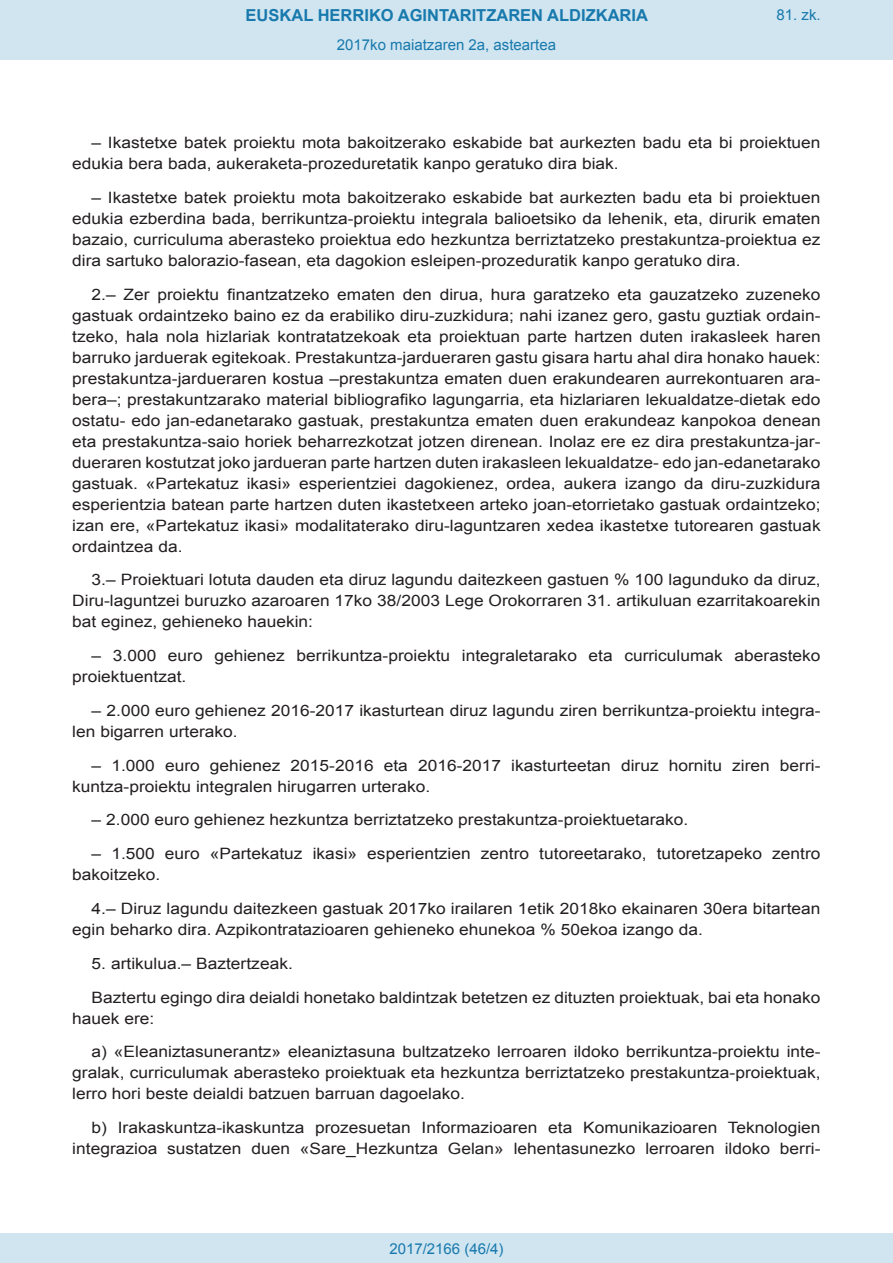
<style>
.page{position:relative;width:893px;height:1263px;background:#fff}
.page>*{position:absolute;margin:0;border:0;box-sizing:border-box;transform-origin:0 0}
.t1{font:700 16.5px "Arial";color:#1879ad}
.BOPVDetalle{font:15.6px/21px "Arial";color:#231f20;scale:1.11 1}
.Paginacion_Centro{font:15px "Arial";color:#1879ad}
</style>
<div class="page">
<div style="left:0;top:0;width:893px;height:60px;background:#d0e5f0"></div>
<div style="left:0;top:1233px;width:893px;height:30px;background:#d0e5f0"></div>
<p class="t1" style="left:246px;top:4px;width:404px">EUSKAL HERRIKO AGINTARITZAREN ALDIZKARIA</p>
<p class="Paginacion_Centro" style="left:337px;top:35px;width:221px">2017ko maiatzaren 2a, asteartea</p>
<p class="Paginacion_Centro" style="left:776px;top:5px;width:46px">81. zk.</p>
<p class="BOPVDetalle" style="left:72px;top:132px;width:676px;text-indent:19px">– Ikastetxe batek proiektu mota bakoitzerako eskabide bat aurkezten badu eta bi proiektuen edukia bera bada, aukeraketa-prozeduretatik kanpo geratuko dira biak.</p>
<p class="BOPVDetalle" style="left:72px;top:187px;width:676px;text-align:justify;text-indent:19px">– Ikastetxe batek proiektu mota bakoitzerako eskabide bat aurkezten badu eta bi proiektuen edukia ezberdina bada, berrikuntza-proiektu integrala balioetsiko da lehenik, eta, dirurik ematen bazaio, curriculuma aberasteko proiektua edo hezkuntza berriztatzeko prestakuntza-proiektua ez dira sartuko balorazio-fasean, eta dagokion esleipen-prozeduratik kanpo geratuko dira.</p>
<p class="BOPVDetalle" style="left:72px;top:284px;width:676px;text-align:justify;text-indent:19px">2.– Zer proiektu finantzatzeko ematen den dirua, hura garatzeko eta gauzatzeko zuzeneko gastuak ordaintzeko baino ez da erabiliko diru-zuzkidura; nahi izanez gero, gastu guztiak ordain&shy;tzeko, hala nola hizlariak kontratatzekoak eta proiektuan parte hartzen duten irakasleek haren barruko jarduerak egitekoak. Prestakuntza-jardueraren gastu gisara hartu ahal dira honako hauek: prestakuntza-jardueraren kostua –prestakuntza ematen duen erakundearen aurrekontuaren ara&shy;bera–; prestakuntzarako material bibliografiko lagungarria, eta hizlariaren lekualdatze-dietak edo ostatu- edo jan-edanetarako gastuak, prestakuntza ematen duen erakundeaz kanpokoa denean eta prestakuntza-saio horiek beharrezkotzat jotzen direnean. Inolaz ere ez dira prestakuntza-jar&shy;dueraren kostutzat joko jardueran parte hartzen duten irakasleen lekualdatze- edo jan-edanetarako gastuak. «Partekatuz ikasi» esperientziei dagokienez, ordea, aukera izango da diru-zuzkidura esperientzia batean parte hartzen duten ikastetxeen arteko joan-etorrietako gastuak ordaintzeko; izan ere, «Partekatuz ikasi» modalitaterako diru-laguntzaren xedea ikastetxe tutorearen gastuak ordaintzea da.</p>
<p class="BOPVDetalle" style="left:72px;top:570px;width:676px;text-align:justify;text-indent:19px">3.– Proiektuari lotuta dauden eta diruz lagundu daitezkeen gastuen % 100 lagunduko da diruz, Diru-laguntzei buruzko azaroaren 17ko 38/2003 Lege Orokorraren 31. artikuluan ezarritakoarekin bat eginez, gehieneko hauekin:</p>
<p class="BOPVDetalle" style="left:72px;top:645px;width:676px;text-indent:19px">– 3.000 euro gehienez berrikuntza-proiektu integraletarako eta curriculumak aberasteko proiektuentzat.</p>
<p class="BOPVDetalle" style="left:72px;top:700px;width:676px;text-indent:19px">– 2.000 euro gehienez 2016-2017 ikasturtean diruz lagundu ziren berrikuntza-proiektu integra&shy;len bigarren urterako.</p>
<p class="BOPVDetalle" style="left:72px;top:755px;width:676px;text-indent:19px">– 1.000 euro gehienez 2015-2016 eta 2016-2017 ikasturteetan diruz hornitu ziren berri&shy;kuntza-proiektu integralen hirugarren urterako.</p>
<p class="BOPVDetalle" style="left:92px;top:810px;width:539px">– 2.000 euro gehienez hezkuntza berriztatzeko prestakuntza-proiektuetarako.</p>
<p class="BOPVDetalle" style="left:72px;top:843px;width:676px;text-indent:19px">– 1.500 euro «Partekatuz ikasi» esperientzien zentro tutoreetarako, tutoretzapeko zentro bakoitzeko.</p>
<p class="BOPVDetalle" style="left:72px;top:898px;width:676px;text-indent:19px">4.– Diruz lagundu daitezkeen gastuak 2017ko irailaren 1etik 2018ko ekainaren 30era bitartean egin beharko dira. Azpikontratazioaren gehieneko ehunekoa % 50ekoa izango da.</p>
<p class="BOPVDetalle" style="left:92px;top:953px;width:183px">5. artikulua.– Baztertzeak.</p>
<p class="BOPVDetalle" style="left:72px;top:987px;width:676px;text-indent:19px">Baztertu egingo dira deialdi honetako baldintzak betetzen ez dituzten proiektuak, bai eta honako hauek ere:</p>
<p class="BOPVDetalle" style="left:72px;top:1041px;width:676px;text-align:justify;text-indent:19px">a) «Eleaniztasunerantz» eleaniztasuna bultzatzeko lerroaren ildoko berrikuntza-proiektu inte&shy;gralak, curriculumak aberasteko proiektuak eta hezkuntza berriztatzeko prestakuntza-proiektuak, lerro hori beste deialdi batzuen barruan dagoelako.</p>
<p class="BOPVDetalle" style="left:72px;top:1117px;width:676px;text-align:right">b) Irakaskuntza-ikaskuntza prozesuetan Informazioaren eta Komunikazioaren Teknologien integrazioa sustatzen duen «Sare_Hezkuntza Gelan» lehentasunezko lerroaren ildoko berri-</p>
<p class="Paginacion_Centro" style="left:389px;top:1238px;width:116px">2017/2166 (46/4)</p>
</div>
